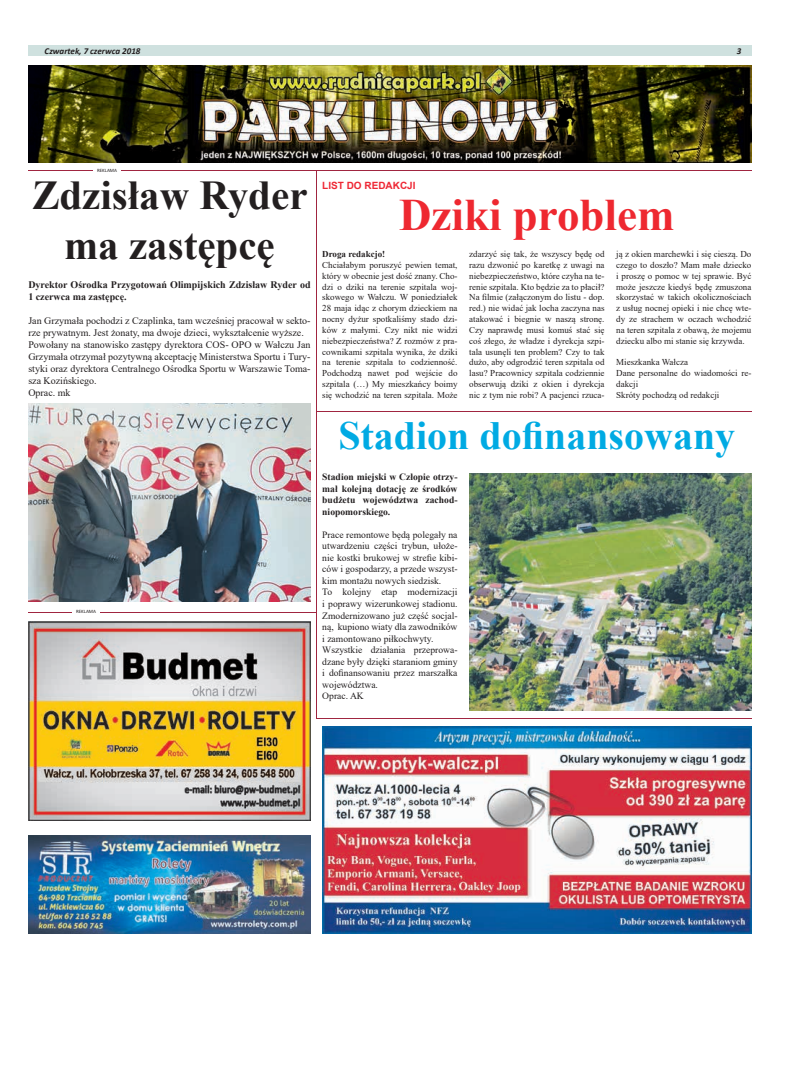
<style>
.page{position:relative;width:794px;height:1092px;background:#fff}
.page>*{position:absolute;margin:0;border:0;box-sizing:border-box;transform-origin:0 0}
.t1{font:700 45px "Times New Roman";color:#ee2830}
.t2{font:700 41px/49.2px "Times New Roman";color:#231f20;text-align:center}
.t3{font:700 40px "Times New Roman";color:#00aae3}
.t4{font:10px/12px "Times New Roman";color:#231f20}
.t5{font:700 10px/12px "Times New Roman";color:#231f20}
.t6{font:700 10px "Arial";color:#ee2835}
.t7{font:9.6px/11.5px "Times New Roman";color:#231f20}
.t8{font:700 9.6px/11.5px "Times New Roman";color:#231f20;text-align:justify}
.t9{font:9px/10.8px "Times New Roman";color:#231f20;text-align:justify}
.t10{font:italic 700 9px "Calibri";color:#231f20}
.t11{font:700 9px "Times New Roman";color:#231f20}
.t12{font:5px "Calibri";color:#231f20}
</style>
<div class="page">
<div style="left:28px;top:45px;width:723px;height:11px;background:#cfe1df"></div>
<img style="left:322px;top:726px;width:429px;height:207px">
<img style="left:28px;top:621px;width:282px;height:199px">
<hr style="left:316px;top:718px;width:435px;height:1px;background:#a02540">
<hr style="left:316px;top:170px;width:1px;height:548px;background:#a02540">
<img style="left:28px;top:835px;width:282px;height:98px">
<hr style="left:28px;top:612px;width:289px;height:1px;background:#a02540">
<div style="left:73px;top:609px;width:27px;height:5px;background:#fff"></div>
<img style="left:28px;top:65px;width:723px;height:98px">
<hr style="left:28px;top:170px;width:723px;height:1px;background:#a02540">
<div style="left:94px;top:168px;width:27px;height:5px;background:#fff"></div>
<img style="left:28px;top:403px;width:282px;height:198px">
<hr style="left:316px;top:411px;width:435px;height:1px;background:#a02540">
<img style="left:469px;top:473px;width:282px;height:237px">
<p class="t10" style="left:45px;top:44px;width:97px">Czwartek, 7 czerwca 2018</p>
<p class="t10" style="left:736px;top:44px;width:6px">3</p>
<p class="t12" style="left:97px;top:167px;width:21px">REKLAMA</p>
<h2 class="t2" style="left:32px;top:170px;width:277px">Zdzisław Ryder ma zastępcę</h2>
<p class="t5" style="left:28px;top:278px;width:284px">Dyrektor Ośrodka Przygotowań Olimpijskich Zdzisław Ryder od<br>1 czerwca ma zastępcę.</p>
<p class="t4" style="left:28px;top:314px;width:284px">Jan Grzymała pochodzi z Czaplinka, tam wcześniej pracował w sekto&shy;rze prywatnym. Jest żonaty, ma dwoje dzieci, wykształcenie wyższe.<br>Powołany na stanowisko zastępy dyrektora COS- OPO w Wałczu Jan Grzymała otrzymał pozytywną akceptację Ministerstwa Sportu i Tury&shy;styki oraz dyrektora Centralnego Ośrodka Sportu w Warszawie Toma&shy;sza Kozińskiego.<br>Oprac. mk</p>
<p class="t12" style="left:76px;top:608px;width:21px">REKLAMA</p>
<p class="t6" style="left:322px;top:178px;width:95px">LIST DO REDAKCJI</p>
<h1 class="t1" style="left:399px;top:183px;width:277px">Dziki problem</h1>
<p class="t11" style="left:322px;top:248px;width:64px">Droga redakcjo!</p>
<p class="t9" style="left:322px;top:259px;width:137px">Chciałabym poruszyć pewien temat, który w obecnie jest dość znany. Cho&shy;dzi o dziki na terenie szpitala woj&shy;skowego w Wałczu. W poniedziałek 28 maja idąc z chorym dzieckiem na nocny dyżur spotkaliśmy stado dzi&shy;ków z małymi. Czy nikt nie widzi niebezpieczeństwa? Z rozmów z pra&shy;cownikami szpitala wynika, że dziki na terenie szpitala to codzienność.<br>Podchodzą nawet pod wejście do szpitala (…) My mieszkańcy boimy się wchodzić na teren szpitala. Może</p>
<p class="t9" style="left:469px;top:248px;width:137px">zdarzyć się tak, że wszyscy będę od razu dzwonić po karetkę z uwagi na niebezpieczeństwo, które czyha na te&shy;renie szpitala. Kto będzie za to płacił?<br>Na filmie (załączonym do listu - dop. red.) nie widać jak locha zaczyna nas atakować i biegnie w naszą stronę.<br>Czy naprawdę musi komuś stać się coś złego, że władze i dyrekcja szpi&shy;tala usunęli ten problem? Czy to tak dużo, aby odgrodzić teren szpitala od lasu? Pracownicy szpitala codziennie obserwują dziki z okien i dyrekcja nic z tym nie robi? A pacjenci rzuca-</p>
<p class="t9" style="left:616px;top:248px;width:137px">ją z okien marchewki i się cieszą. Do czego to doszło? Mam małe dziecko i proszę o pomoc w tej sprawie. Być może jeszcze kiedyś będę zmuszona skorzystać w takich okolicznościach z usług nocnej opieki i nie chcę wte&shy;dy ze strachem w oczach wchodzić na teren szpitala z obawą, że mojemu dziecku albo mi stanie się krzywda.</p>
<p class="t9" style="left:616px;top:356px;width:137px;text-align:left">Mieszkanka Wałcza<br>Dane personalne do wiadomości re&shy;dakcji<br>Skróty pochodzą od redakcji</p>
<h3 class="t3" style="left:338px;top:407px;width:398px">Stadion dofinansowany</h3>
<p class="t8" style="left:322px;top:471px;width:137px">Stadion miejski w Człopie otrzy&shy;mał kolejną dotację ze środków budżetu województwa zachod&shy;niopomorskiego.</p>
<p class="t7" style="left:322px;top:528px;width:137px">Prace remontowe będą polegały na utwardzeniu części trybun, ułoże&shy;nie kostki brukowej w strefie kibi&shy;ców i gospodarzy, a przede wszyst&shy;kim montażu nowych siedzisk.<br>To kolejny etap modernizacji i poprawy wizerunkowej stadionu.<br>Zmodernizowano już część socjal&shy;ną, kupiono wiaty dla zawodników i zamontowano piłkochwyty.<br>Wszystkie działania przeprowa&shy;dzane były dzięki staraniom gminy i dofinansowaniu przez marszałka województwa.<br>Oprac. AK</p>
</div>
